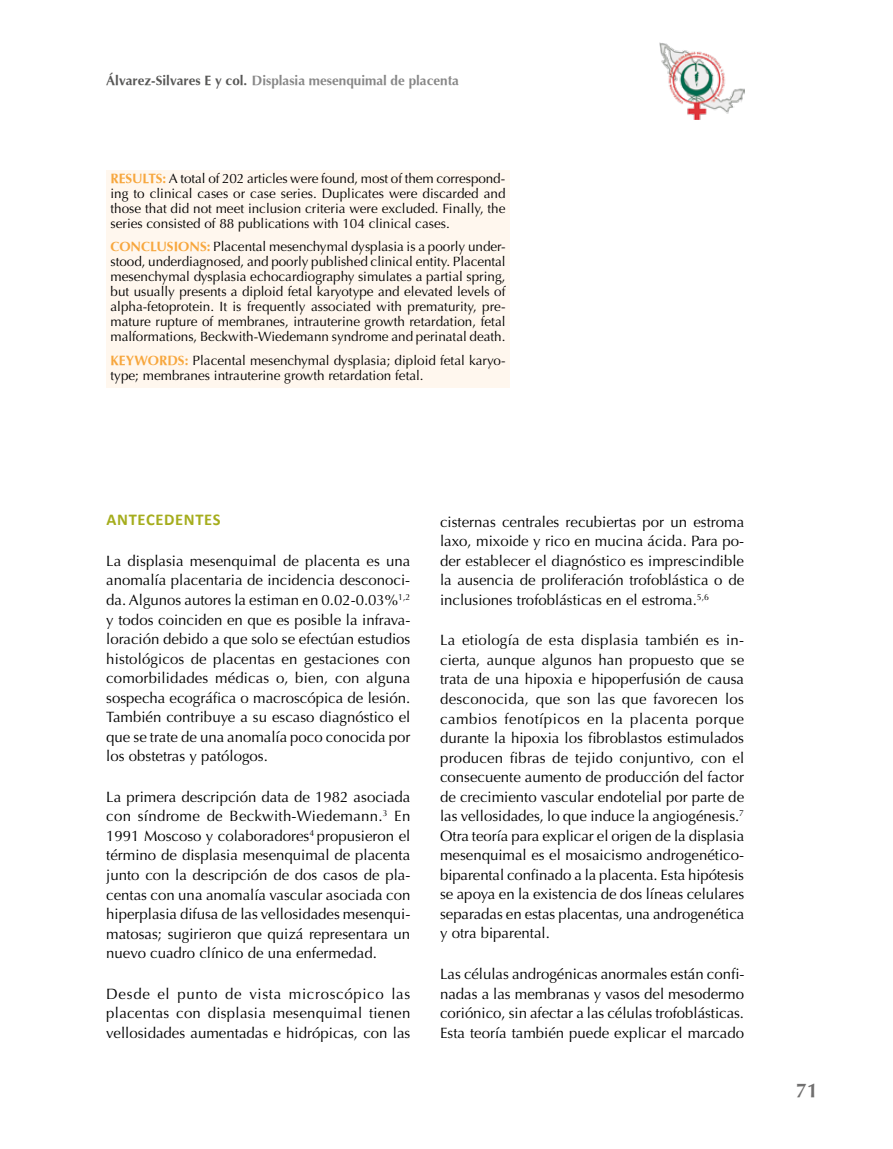
<style>
.page{position:relative;width:893px;height:1149px;background:#fff}
.page>*{position:absolute;margin:0;border:0;box-sizing:border-box;transform-origin:0 0}
.t1{font:700 19.5px "Optima";color:#706f6f}
.t2{font:700 16.5px "Calibri";letter-spacing:.04em;color:#a5ad1d}
.t3{font:15px/19.5px "Optima";color:#000;text-align:justify}
.t4{font:13.5px/15px "Optima";color:#000;text-align:justify}
.t5{font:700 13.5px "Optima";color:#878787}
.s1{color:#575756}
.s2{font-weight:700;color:#f7a73e}
</style>
<div class="page">
<img style="left:659px;top:43px;width:85px;height:76px">
<div style="left:106px;top:170px;width:404px;height:217px;background:#fff7ee"></div>
<p class="t5" style="left:106px;top:73px;width:354px"><span class="s1">Álvarez-Silvares E y col.</span> Displasia mesenquimal de placenta</p>
<p class="t4" style="left:111px;top:171px;width:396px"><span class="s2">RESULTS:</span> A total of 202 articles were found, most of them correspond&shy;ing to clinical cases or case series. Duplicates were discarded and those that did not meet inclusion criteria were excluded. Finally, the series consisted of 88 publications with 104 clinical cases.</p>
<p class="t4" style="left:111px;top:239px;width:397px"><span class="s2">CONCLUSIONS:</span> Placental mesenchymal dysplasia is a poorly under&shy;stood, underdiagnosed, and poorly published clinical entity. Placental mesenchymal dysplasia echocardiography simulates a partial spring, but usually presents a diploid fetal karyotype and elevated levels of alpha-fetoprotein. It is frequently associated with prematurity, pre&shy;mature rupture of membranes, intrauterine growth retardation, fetal malformations, Beckwith-Wiedemann syndrome and perinatal death.</p>
<p class="t4" style="left:111px;top:353px;width:396px"><span class="s2">KEYWORDS:</span> Placental mesenchymal dysplasia; diploid fetal karyo&shy;type; membranes intrauterine growth retardation fetal.</p>
<p class="t2" style="left:107px;top:509px;width:115px">ANTECEDENTES</p>
<p class="t3" style="left:106px;top:551px;width:306px">La displasia mesenquimal de placenta es una anomalía placentaria de incidencia desconoci&shy;da. Algunos autores la estiman en 0.02-0.03%<sup>1,2 </sup>y todos coinciden en que es posible la infrava&shy;loración debido a que solo se efectúan estudios histológicos de placentas en gestaciones con comorbilidades médicas o, bien, con alguna sospecha ecográfica o macroscópica de lesión.<br>También contribuye a su escaso diagnóstico el que se trate de una anomalía poco conocida por los obstetras y patólogos.</p>
<p class="t3" style="left:106px;top:787px;width:306px">La primera descripción data de 1982 asociada con síndrome de Beckwith-Wiedemann.<sup>3</sup> En 1991 Moscoso y colaboradores<sup>4</sup> propusieron el término de displasia mesenquimal de placenta junto con la descripción de dos casos de pla&shy;centas con una anomalía vascular asociada con hiperplasia difusa de las vellosidades mesenqui&shy;matosas; sugirieron que quizá representara un nuevo cuadro clínico de una enfermedad.</p>
<p class="t3" style="left:106px;top:983px;width:306px">Desde el punto de vista microscópico las placentas con displasia mesenquimal tienen vellosidades aumentadas e hidrópicas, con las</p>
<p class="t3" style="left:440px;top:512px;width:306px">cisternas centrales recubiertas por un estroma laxo, mixoide y rico en mucina ácida. Para po&shy;der establecer el diagnóstico es imprescindible la ausencia de proliferación trofoblástica o de inclusiones trofoblásticas en el estroma.<sup>5,6</sup></p>
<p class="t3" style="left:440px;top:630px;width:306px">La etiología de esta displasia también es in&shy;cierta, aunque algunos han propuesto que se trata de una hipoxia e hipoperfusión de causa desconocida, que son las que favorecen los cambios fenotípicos en la placenta porque durante la hipoxia los fibroblastos estimulados producen fibras de tejido conjuntivo, con el consecuente aumento de producción del factor de crecimiento vascular endotelial por parte de las vellosidades, lo que induce la angiogénesis.<sup>7<br></sup>Otra teoría para explicar el origen de la displasia mesenquimal es el mosaicismo androgenético&shy;biparental confinado a la placenta. Esta hipótesis se apoya en la existencia de dos líneas celulares separadas en estas placentas, una androgenética y otra biparental.</p>
<p class="t3" style="left:440px;top:964px;width:306px">Las células androgénicas anormales están confi&shy;nadas a las membranas y vasos del mesodermo coriónico, sin afectar a las células trofoblásticas.<br>Esta teoría también puede explicar el marcado</p>
<h1 class="t1" style="left:796px;top:1079px;width:23px">71</h1>
</div>
